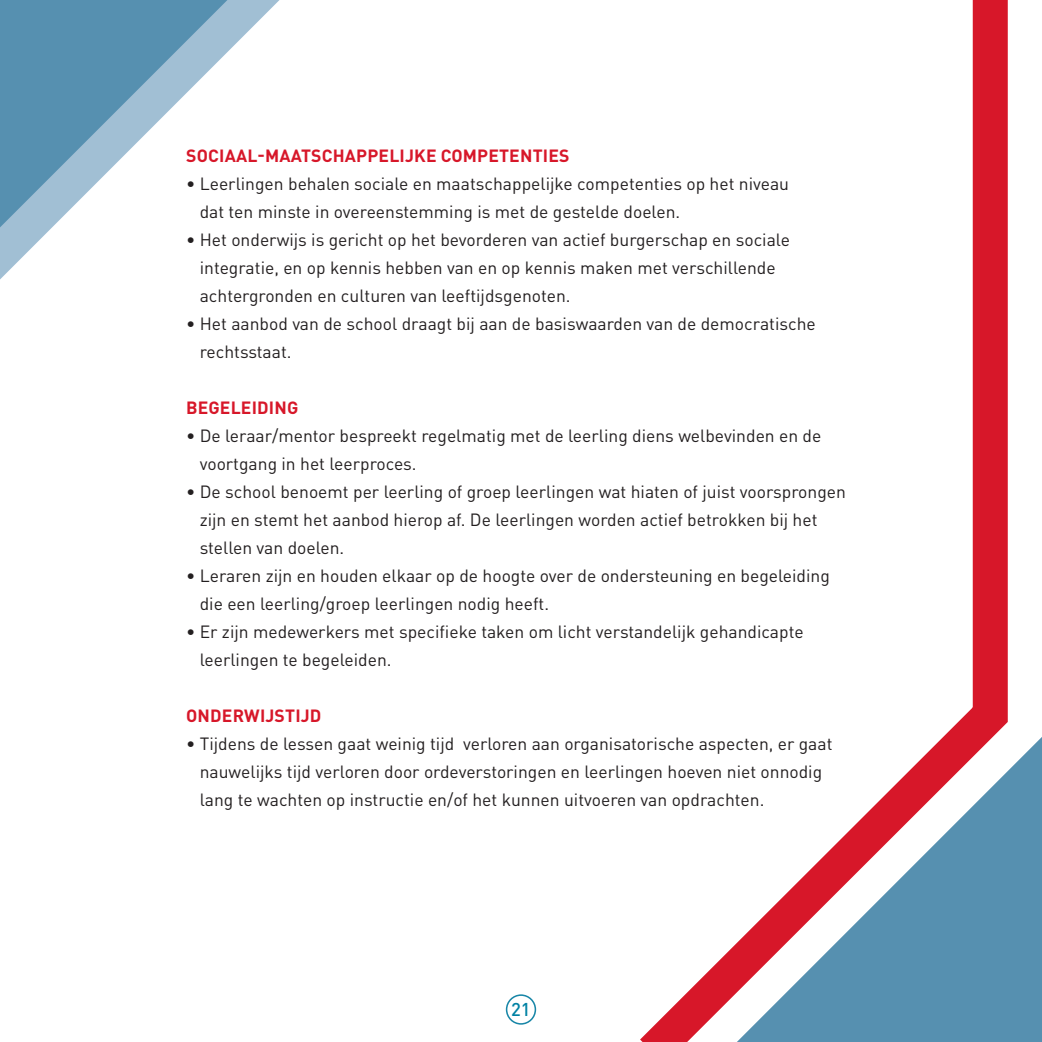
<style>
.page{position:relative;width:1042px;height:1042px;background:#fff}
.page>*{position:absolute;margin:0;border:0;box-sizing:border-box;transform-origin:0 0}
.t1{font:500 18.38px "DIN Pro";color:#0082a4}
.LOPENDE_TEKST{font:17.5px/28px "DIN Pro";color:#231f20}
.TUSSENKOPJE_ROOD_KAP{font:700 17.5px "DIN Pro";letter-spacing:.01em;color:#d71729}
</style>
<div class="page">
<svg style="left:0;top:0;width:279px;height:279px"></svg>
<svg style="left:0;top:0;width:227px;height:227px"></svg>
<div style="left:1025px;top:737px;width:17px;height:305px;background:#5690b0"></div>
<svg style="left:640px;top:0;width:385px;height:1042px"></svg>
<div style="left:506px;top:994px;width:30px;height:30px;border:2px solid #1886a7;border-radius:50%"></div>
<p class="TUSSENKOPJE_ROOD_KAP" style="left:186px;top:144px;width:385px">SOCIAAL-MAATSCHAPPELIJKE COMPETENTIES</p>
<p class="LOPENDE_TEKST" style="left:200px;top:169px;width:591px;text-indent:-14px">• Leerlingen behalen sociale en maatschappelijke competenties op het niveau dat ten minste in overeenstemming is met de gestelde doelen.</p>
<p class="LOPENDE_TEKST" style="left:200px;top:225px;width:592px;text-indent:-14px">• Het onderwijs is gericht op het bevorderen van actief burgerschap en sociale integratie, en op kennis hebben van en op kennis maken met verschillende achtergronden en culturen van leeftijdsgenoten.</p>
<p class="LOPENDE_TEKST" style="left:200px;top:309px;width:617px;text-indent:-14px">• Het aanbod van de school draagt bij aan de basiswaarden van de democratische rechtsstaat.</p>
<p class="TUSSENKOPJE_ROOD_KAP" style="left:186px;top:396px;width:114px">BEGELEIDING</p>
<p class="LOPENDE_TEKST" style="left:200px;top:421px;width:623px;text-indent:-14px">• De leraar/mentor bespreekt regelmatig met de leerling diens welbevinden en de voortgang in het leerproces.</p>
<p class="LOPENDE_TEKST" style="left:200px;top:477px;width:648px;text-indent:-14px">• De school benoemt per leerling of groep leerlingen wat hiaten of juist voorsprongen zijn en stemt het aanbod hierop af. De leerlingen worden actief betrokken bij het stellen van doelen.</p>
<p class="LOPENDE_TEKST" style="left:200px;top:561px;width:632px;text-indent:-14px">• Leraren zijn en houden elkaar op de hoogte over de ondersteuning en begeleiding die een leerling/groep leerlingen nodig heeft.</p>
<p class="LOPENDE_TEKST" style="left:200px;top:617px;width:605px;text-indent:-14px">• Er zijn medewerkers met specifieke taken om licht verstandelijk gehandicapte leerlingen te begeleiden.</p>
<p class="TUSSENKOPJE_ROOD_KAP" style="left:186px;top:704px;width:137px">ONDERWIJSTIJD</p>
<p class="LOPENDE_TEKST" style="left:200px;top:729px;width:634px;text-indent:-14px">• Tijdens de lessen gaat weinig tijd verloren aan organisatorische aspecten, er gaat nauwelijks tijd verloren door ordeverstoringen en leerlingen hoeven niet onnodig lang te wachten op instructie en/of het kunnen uitvoeren van opdrachten.</p>
<p class="t1" style="left:511px;top:997px;width:21px">21</p>
</div>
